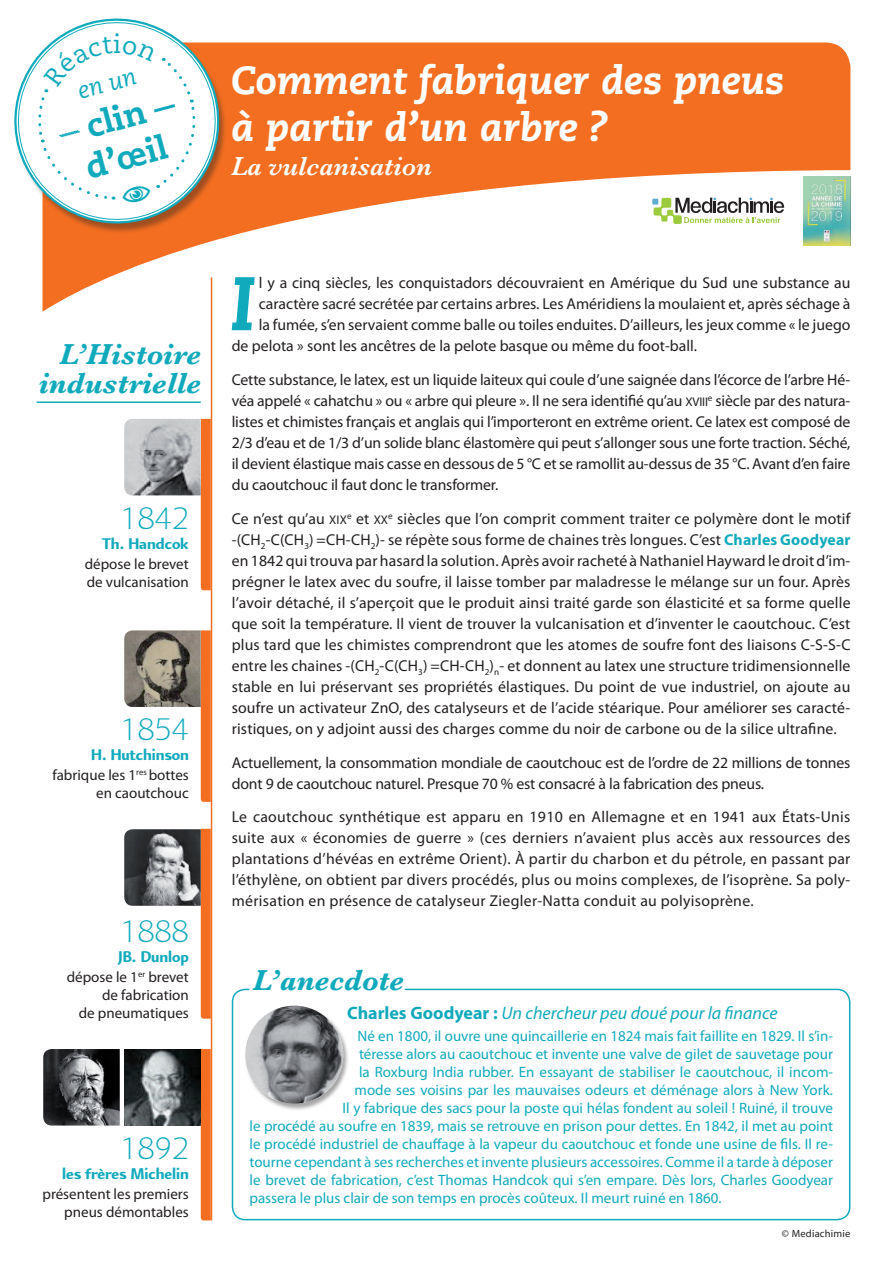
<style>
.page{position:relative;width:893px;height:1263px;background:#fff}
.page>*{position:absolute;margin:0;border:0;box-sizing:border-box;transform-origin:0 0}
.t1{font:italic 800 75.75px "Caecilia LT Std";color:#11aabc}
.t2{font:italic 800 39px/46.8px "Caecilia LT Std";color:#fff}
.t3{font:300 33px "Arum Sans";color:#11aabc}
.t4{font:800 33px/39.6px "Caecilia LT Std";color:#11aabc;text-align:center}
.t5{font:italic 700 30px/28.5px "Baskerville";color:#11aabc;text-align:right}
.t6{font:italic 600 27px "Baskerville";color:#fff}
.t7{font:25.5px "Caecilia LT Std";color:#11aabc}
.t8{font:italic 24px "Caecilia LT Std";color:#11aabc}
.t9{font:italic 18px "Myriad Pro";color:#11aabc}
.t10{font:800 16.5px "Arum Sans";color:#11aabc}
.t11{font:15.75px/21px "Myriad Pro";color:#231f20;text-align:justify}
.t12{font:15px "Myriad Pro";color:#11aabc}
.t13{font:15px/18px "Myriad Pro";color:#231f20;text-align:right}
.t14{font:10.5px "Myriad Pro";letter-spacing:.02em;color:#231f20}
.s1{font-family:"Myriad Pro Regular SC800";font-size:12.6px}
.s2{font-weight:700;color:#11aabc}
.s3{font-weight:700;font-style:normal}
</style>
<div class="page">
<svg style="left:43px;top:43px;width:807px;height:269px;fill:#f36e21"></svg>
<div style="left:232px;top:989px;width:618px;height:231px;border:2px solid #11aabc;border-radius:13px"></div>
<div style="left:249px;top:985px;width:156px;height:10px;background:#fff;border-radius:3px"></div>
<div style="left:244px;top:1005px;width:106px;height:106px;background:#231f20;opacity:.4"></div>
<img style="left:245px;top:1006px;width:98px;height:98px;border-radius:49px">
<hr style="left:37px;top:401px;width:164px;height:2px;background:#11aabc">
<svg style="left:201px;top:1049px;width:10px;height:171px;background:#f37025"></svg>
<svg style="left:131px;top:419px;width:80px;height:171px"></svg>
<img style="left:124px;top:419px;width:77px;height:76px">
<svg style="left:200px;top:630px;width:11px;height:172px;background:#f3762e"></svg>
<img style="left:124px;top:630px;width:77px;height:77px">
<svg style="left:200px;top:829px;width:11px;height:190px;background:#f3772e"></svg>
<img style="left:124px;top:829px;width:77px;height:77px">
<img style="left:43px;top:1049px;width:77px;height:76px">
<img style="left:124px;top:1049px;width:77px;height:76px">
<hr style="left:211px;top:277px;width:1px;height:943px;background:#f36e21">
<svg style="left:42px;top:42px;width:187px;height:191px"></svg>
<svg style="left:14px;top:18px;width:212px;height:212px"></svg>
<img style="left:803px;top:176px;width:47px;height:69px">
<svg style="left:652px;top:198px;width:132px;height:26px"></svg>
<svg style="left:39px;top:37px;width:75px;height:164px"></svg>
<svg style="left:120px;top:40px;width:78px;height:166px"></svg>
<h3 class="t7" style="left:113px;top:29px;width:10px">i</h3>
<h3 class="t8" style="left:75px;top:78px;width:61px;rotate:-15deg">en un</h3>
<h3 class="t4" style="left:71px;top:110px;width:85px;rotate:-15deg">clin d’œil</h3>
<h2 class="t2" style="left:231px;top:57px;width:555px">Comment fabriquer des pneus à partir d’un arbre ?</h2>
<h3 class="t6" style="left:231px;top:148px;width:202px">La vulcanisation</h3>
<h3 class="t5" style="left:39px;top:340px;width:164px">L’Histoire industrielle</h3>
<h3 class="t3" style="left:121px;top:500px;width:69px">1842</h3>
<p class="t10" style="left:102px;top:533px;width:88px">Th. Handcok</p>
<p class="t13" style="left:85px;top:554px;width:105px;text-align:left">dépose le brevet de vulcanisation</p>
<h3 class="t3" style="left:121px;top:711px;width:69px">1854</h3>
<p class="t10" style="left:91px;top:745px;width:100px">H. Hutchinson</p>
<p class="t13" style="left:52px;top:766px;width:138px">fabrique les 1<sup>res</sup> bottes en caoutchouc</p>
<h3 class="t3" style="left:121px;top:913px;width:69px">1888</h3>
<p class="t10" style="left:118px;top:947px;width:72px">JB. Dunlop</p>
<p class="t13" style="left:67px;top:968px;width:124px">dépose le 1<sup>er</sup> brevet de fabrication<br>de pneumatiques</p>
<h3 class="t3" style="left:121px;top:1130px;width:69px">1892</h3>
<p class="t10" style="left:62px;top:1164px;width:128px">les frères Michelin</p>
<p class="t13" style="left:43px;top:1184px;width:148px">présentent les premiers pneus démontables</p>
<h1 class="t1" style="left:231px;top:259px;width:27px">I</h1>
<p class="t11" style="left:259px;top:272px;width:593px">l y a cinq siècles, les conquistadors découvraient en Amérique du Sud une substance au</p>
<p class="t11" style="left:259px;top:293px;width:593px">caractère sacré secrétée par certains arbres. Les Améridiens la moulaient et, après séchage à</p>
<p class="t11" style="left:259px;top:314px;width:593px">la fumée, s’en servaient comme balle ou toiles enduites. D’ailleurs, les jeux comme « le juego</p>
<p class="t11" style="left:232px;top:335px;width:467px">de pelota » sont les ancêtres de la pelote basque ou même du foot-ball.</p>
<p class="t11" style="left:232px;top:369px;width:620px">Cette substance, le latex, est un liquide laiteux qui coule d’une saignée dans l’écorce de l’arbre Hé&shy;véa appelé « cahatchu » ou « arbre qui pleure ». Il ne sera identifié qu’au <span class="s1">XVIII</span><sup>e</sup> siècle par des natura&shy;listes et chimistes français et anglais qui l’importeront en extrême orient. Ce latex est composé de 2/3 d’eau et de 1/3 d’un solide blanc élastomère qui peut s’allonger sous une forte traction. Séché, il devient élastique mais casse en dessous de 5 °C et se ramollit au-dessus de 35 °C. Avant d’en faire du caoutchouc il faut donc le transformer.</p>
<p class="t11" style="left:232px;top:508px;width:620px">Ce n’est qu’au <span class="s1">XIX</span><sup>e</sup> et <span class="s1">XX</span><sup>e</sup> siècles que l’on comprit comment traiter ce polymère dont le motif -(CH<sub>2</sub>-C(CH<sub>3</sub>) =CH-CH<sub>2</sub>)- se répète sous forme de chaines très longues. C’est <span class="s2">Charles Goodyear </span>en 1842 qui trouva par hasard la solution. Après avoir racheté à Nathaniel Hayward le droit d’im&shy;prégner le latex avec du soufre, il laisse tomber par maladresse le mélange sur un four. Après l’avoir détaché, il s’aperçoit que le produit ainsi traité garde son élasticité et sa forme quelle que soit la température. Il vient de trouver la vulcanisation et d’inventer le caoutchouc. C’est plus tard que les chimistes comprendront que les atomes de soufre font des liaisons C-S-S-C entre les chaines -(CH<sub>2</sub>-C(CH<sub>3</sub>) =CH-CH<sub>2</sub>)<sub>n</sub>- et donnent au latex une structure tridimensionnelle stable en lui préservant ses propriétés élastiques. Du point de vue industriel, on ajoute au soufre un activateur ZnO, des catalyseurs et de l’acide stéarique. Pour améliorer ses caracté&shy;ristiques, on y adjoint aussi des charges comme du noir de carbone ou de la silice ultrafine.</p>
<p class="t11" style="left:232px;top:751px;width:620px">Actuellement, la consommation mondiale de caoutchouc est de l’ordre de 22 millions de tonnes dont 9 de caoutchouc naturel. Presque 70 % est consacré à la fabrication des pneus.</p>
<p class="t11" style="left:232px;top:806px;width:620px">Le caoutchouc synthétique est apparu en 1910 en Allemagne et en 1941 aux États-Unis suite aux « économies de guerre » (ces derniers n’avaient plus accès aux ressources des plantations d’hévéas en extrême Orient). À partir du charbon et du pétrole, en passant par l’éthylène, on obtient par divers procédés, plus ou moins complexes, de l’isoprène. Sa poly&shy;mérisation en présence de catalyseur Ziegler-Natta conduit au polyisoprène.</p>
<h3 class="t5" style="left:253px;top:966px;width:153px">L’anecdote</h3>
<p class="t9" style="left:347px;top:1002px;width:432px"><span class="s3">Charles Goodyear :</span> Un chercheur peu doué pour la finance</p>
<p class="t12" style="left:357px;top:1027px;width:477px">Né en 1800, il ouvre une quincaillerie en 1824 mais fait faillite en 1829. Il s’in-</p>
<p class="t12" style="left:359px;top:1045px;width:475px">téresse alors au caoutchouc et invente une valve de gilet de sauvetage pour</p>
<p class="t12" style="left:359px;top:1063px;width:476px">la Roxburg India rubber. En essayant de stabiliser le caoutchouc, il incom-</p>
<p class="t12" style="left:354px;top:1081px;width:480px">mode ses voisins par les mauvaises odeurs et déménage alors à New York.</p>
<p class="t12" style="left:342px;top:1099px;width:492px">Il y fabrique des sacs pour la poste qui hélas fondent au soleil ! Ruiné, il trouve</p>
<p class="t12" style="left:249px;top:1117px;width:585px">le procédé au soufre en 1839, mais se retrouve en prison pour dettes. En 1842, il met au point</p>
<p class="t12" style="left:249px;top:1135px;width:585px">le procédé industriel de chauffage à la vapeur du caoutchouc et fonde une usine de fils. Il re-</p>
<p class="t12" style="left:249px;top:1153px;width:585px">tourne cependant à ses recherches et invente plusieurs accessoires. Comme il a tarde à déposer</p>
<p class="t12" style="left:249px;top:1171px;width:585px">le brevet de fabrication, c’est Thomas Handcok qui s’en empare. Dès lors, Charles Goodyear</p>
<p class="t12" style="left:249px;top:1189px;width:474px">passera le plus clair de son temps en procès coûteux. Il meurt ruiné en 1860.</p>
<p class="t14" style="left:782px;top:1227px;width:70px">© Mediachimie</p>
</div>
